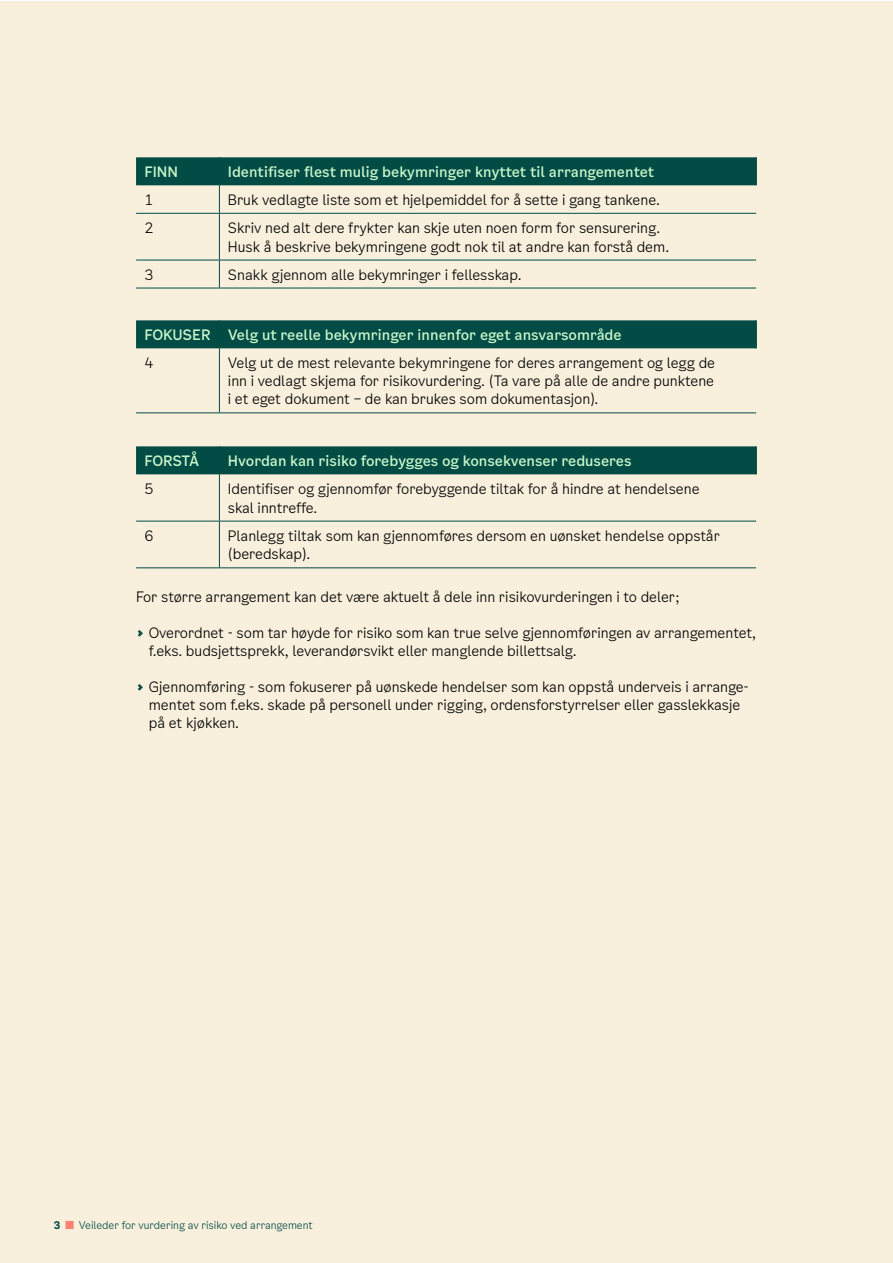
<style>
.page{position:relative;width:893px;height:1263px;background:#fff}
.page>*{position:absolute;margin:0;border:0;box-sizing:border-box;transform-origin:0 0}
.t1{font:300 14.25px/18px "Oslo Sans";color:#000}
.t2{font:500 14.25px "Oslo Sans";color:#c7f6c9}
.t3{font:300 10.5px "Oslo Sans";color:#034b45}
.s1{font-weight:400;color:#034b45}
.s2{font-weight:700}
.s3{font-weight:700;font-size:22.5px;color:#ff8274}
</style>
<div class="page">
<div style="left:0;top:1px;width:893px;height:1262px;background:#f8f0dd"></div>
<hr style="left:136px;top:213px;width:83px;height:1px;background:#034b45">
<hr style="left:219px;top:213px;width:537px;height:1px;background:#034b45">
<hr style="left:219px;top:214px;width:1px;height:46px;background:#034b45">
<hr style="left:136px;top:260px;width:83px;height:1px;background:#034b45">
<hr style="left:219px;top:260px;width:537px;height:1px;background:#034b45">
<svg style="left:219px;top:260px;width:1px;height:28px"></svg>
<hr style="left:136px;top:288px;width:83px;height:1px;background:#034b45">
<hr style="left:219px;top:288px;width:537px;height:1px;background:#034b45">
<svg style="left:136px;top:157px;width:620px;height:56px"></svg>
<hr style="left:755px;top:157px;width:2px;height:28px;background:#034b45">
<hr style="left:219px;top:348px;width:1px;height:64px;background:#034b45">
<hr style="left:136px;top:412px;width:83px;height:1px;background:#034b45">
<hr style="left:219px;top:412px;width:537px;height:1px;background:#034b45">
<div style="left:136px;top:320px;width:619px;height:28px;background:#034b45"></div>
<hr style="left:755px;top:320px;width:2px;height:28px;background:#034b45">
<hr style="left:219px;top:474px;width:1px;height:47px;background:#034b45">
<hr style="left:136px;top:521px;width:83px;height:1px;background:#034b45">
<hr style="left:219px;top:521px;width:537px;height:1px;background:#034b45">
<hr style="left:219px;top:521px;width:1px;height:46px;background:#034b45">
<hr style="left:136px;top:567px;width:83px;height:1px;background:#034b45">
<hr style="left:219px;top:567px;width:537px;height:1px;background:#034b45">
<div style="left:136px;top:446px;width:619px;height:28px;background:#034b45"></div>
<hr style="left:755px;top:446px;width:2px;height:28px;background:#034b45">
<p class="t2" style="left:145px;top:162px;width:35px">FINN</p>
<p class="t2" style="left:228px;top:162px;width:428px">Identifiser flest mulig bekymringer knyttet til arrangementet</p>
<p class="t1" style="left:145px;top:191px;width:11px">1</p>
<p class="t1" style="left:228px;top:191px;width:434px">Bruk vedlagte liste som et hjelpemiddel for å sette i gang tankene.</p>
<p class="t1" style="left:145px;top:219px;width:11px">2</p>
<p class="t1" style="left:228px;top:218px;width:443px;line-height:18.8px">Skriv ned alt dere frykter kan skje uten noen form for sensurering.<br>Husk å beskrive bekymringene godt nok til at andre kan forstå dem.</p>
<p class="t1" style="left:145px;top:265px;width:11px">3</p>
<p class="t1" style="left:228px;top:265px;width:295px">Snakk gjennom alle bekymringer i fellesskap.</p>
<p class="t2" style="left:145px;top:325px;width:479px">FOKUSER Velg ut reelle bekymringer innenfor eget ansvarsområde</p>
<p class="t1" style="left:145px;top:354px;width:11px">4</p>
<p class="t1" style="left:228px;top:354px;width:489px;text-align:justify">Velg ut de mest relevante bekymringene for deres arrangement og legg de inn i vedlagt skjema for risikovurdering. (Ta vare på alle de andre punktene i et eget dokument – de kan brukes som dokumentasjon).</p>
<p class="t2" style="left:145px;top:451px;width:56px">FORSTÅ</p>
<p class="t2" style="left:228px;top:451px;width:405px">Hvordan kan risiko forebygges og konsekvenser reduseres</p>
<p class="t1" style="left:145px;top:480px;width:11px">5</p>
<p class="t1" style="left:228px;top:479px;width:473px;line-height:18.8px">Identifiser og gjennomfør forebyggende tiltak for å hindre at hendelsene skal inntreffe.</p>
<p class="t1" style="left:145px;top:526px;width:11px">6</p>
<p class="t1" style="left:228px;top:526px;width:494px;line-height:18.8px">Planlegg tiltak som kan gjennomføres dersom en uønsket hendelse oppstår (beredskap).</p>
<p class="t1" style="left:136px;top:588px;width:545px">For større arrangement kan det være aktuelt å dele inn risikovurderingen i to deler;</p>
<p class="t1" style="left:149px;top:624px;width:609px;text-indent:-13px"><span class="s1">▸</span> Overordnet - som tar høyde for risiko som kan true selve gjennomføringen av arrangementet, f.eks. budsjettsprekk, leverandørsvikt eller manglende billettsalg.</p>
<p class="t1" style="left:149px;top:678px;width:601px;text-indent:-13px"><span class="s1">▸</span> Gjennomføring - som fokuserer på uønskede hendelser som kan oppstå underveis i arrange&shy;mentet som f.eks. skade på personell under rigging, ordensforstyrrelser eller gasslekkasje på et kjøkken.</p>
<p class="t3" style="left:54px;top:1218px;width:261px"><span class="s2">3</span> <span class="s3">▪</span> Veileder for vurdering av risiko ved arrangement</p>
</div>
